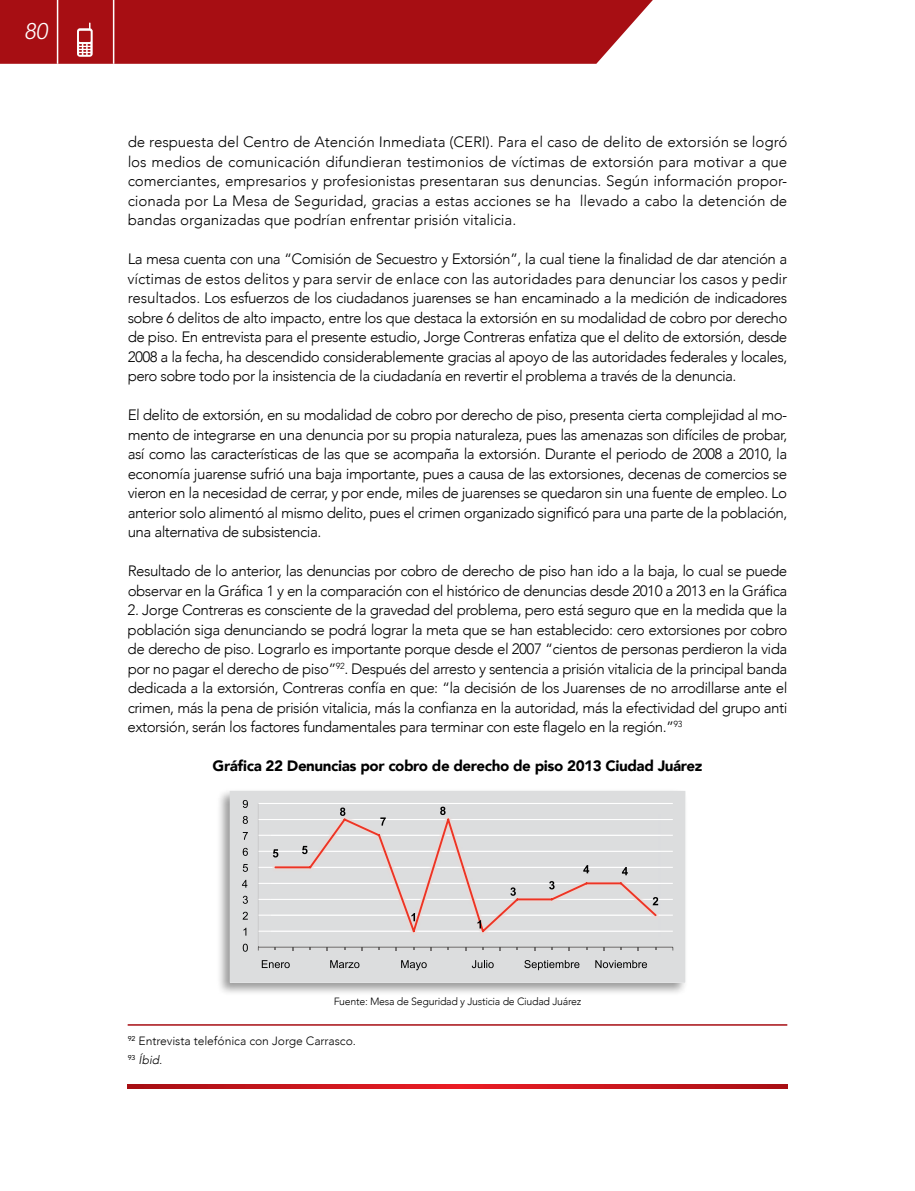
<style>
.page{position:relative;width:915px;height:1191px;background:#fff}
.page>*{position:absolute;margin:0;border:0;box-sizing:border-box;transform-origin:0 0}
.t1{font:italic 300 22.5px "Avenir LT Std";color:#fff}
.t2{font:300 15px/19.5px "Avenir";letter-spacing:-.03em;color:#000;text-align:justify}
.t3{font:900 15px "Avenir";color:#000}
.t4{font:300 12px/19.5px "Avenir";color:#000}
.t5{font:300 10.5px "Avenir";color:#000}
.s1{font-style:italic}
</style>
<div class="page">
<svg style="left:128px;top:1084px;width:659px;height:5px;background:#c8161c"></svg>
<svg style="left:0;top:0;width:652px;height:64px;background:#ab1a1f"></svg>
<div style="left:216px;top:787px;width:472px;height:209px;background:#000;opacity:.4"></div>
<svg style="left:230px;top:791px;width:455px;height:191px;background:#dad8d9"></svg>
<hr style="left:128px;top:1024px;width:659px;height:1px;background:#a70e13">
<h1 class="t1" style="left:24px;top:18px;width:25px">80</h1>
<p class="t2" style="left:128px;top:132px;width:661px">de respuesta del Centro de Atención Inmediata (CERI). Para el caso de delito de extorsión se logró los medios de comunicación difundieran testimonios de víctimas de extorsión para motivar a que comerciantes, empresarios y profesionistas presentaran sus denuncias. Según información propor&shy;cionada por La Mesa de Seguridad, gracias a estas acciones se ha llevado a cabo la detención de bandas organizadas que podrían enfrentar prisión vitalicia.</p>
<p class="t2" style="left:128px;top:249px;width:661px">La mesa cuenta con una “Comisión de Secuestro y Extorsión”, la cual tiene la finalidad de dar atención a víctimas de estos delitos y para servir de enlace con las autoridades para denunciar los casos y pedir resultados. Los esfuerzos de los ciudadanos juarenses se han encaminado a la medición de indicadores sobre 6 delitos de alto impacto, entre los que destaca la extorsión en su modalidad de cobro por derecho de piso. En entrevista para el presente estudio, Jorge Contreras enfatiza que el delito de extorsión, desde 2008 a la fecha, ha descendido considerablemente gracias al apoyo de las autoridades federales y locales, pero sobre todo por la insistencia de la ciudadanía en revertir el problema a través de la denuncia.</p>
<p class="t2" style="left:128px;top:405px;width:661px">El delito de extorsión, en su modalidad de cobro por derecho de piso, presenta cierta complejidad al mo&shy;mento de integrarse en una denuncia por su propia naturaleza, pues las amenazas son difíciles de probar, así como las características de las que se acompaña la extorsión. Durante el periodo de 2008 a 2010, la economía juarense sufrió una baja importante, pues a causa de las extorsiones, decenas de comercios se vieron en la necesidad de cerrar, y por ende, miles de juarenses se quedaron sin una fuente de empleo. Lo anterior solo alimentó al mismo delito, pues el crimen organizado significó para una parte de la población, una alternativa de subsistencia.</p>
<p class="t2" style="left:128px;top:561px;width:661px">Resultado de lo anterior, las denuncias por cobro de derecho de piso han ido a la baja, lo cual se puede observar en la Gráfica 1 y en la comparación con el histórico de denuncias desde 2010 a 2013 en la Gráfica</p>
<p class="t2" style="left:128px;top:600px;width:661px">2. Jorge Contreras es consciente de la gravedad del problema, pero está seguro que en la medida que la población siga denunciando se podrá lograr la meta que se han establecido: cero extorsiones por cobro de derecho de piso. Lograrlo es importante porque desde el 2007 “cientos de personas perdieron la vida por no pagar el derecho de piso”<sup>92</sup>. Después del arresto y sentencia a prisión vitalicia de la principal banda dedicada a la extorsión, Contreras confía en que: “la decisión de los Juarenses de no arrodillarse ante el crimen, más la pena de prisión vitalicia, más la confianza en la autoridad, más la efectividad del grupo anti extorsión, serán los factores fundamentales para terminar con este flagelo en la región.”<sup>93</sup></p>
<p class="t3" style="left:212px;top:753px;width:491px">Gráfica 22 Denuncias por cobro de derecho de piso 2013 Ciudad Juárez</p>
<p class="t5" style="left:333px;top:995px;width:249px">Fuente: Mesa de Seguridad y Justicia de Ciudad Juárez</p>
<p class="t4" style="left:128px;top:1030px;width:230px"><sup>92</sup> Entrevista telefónica con Jorge Carrasco.<br><sup>93</sup> <span class="s1">Íbid.</span></p>
</div>
